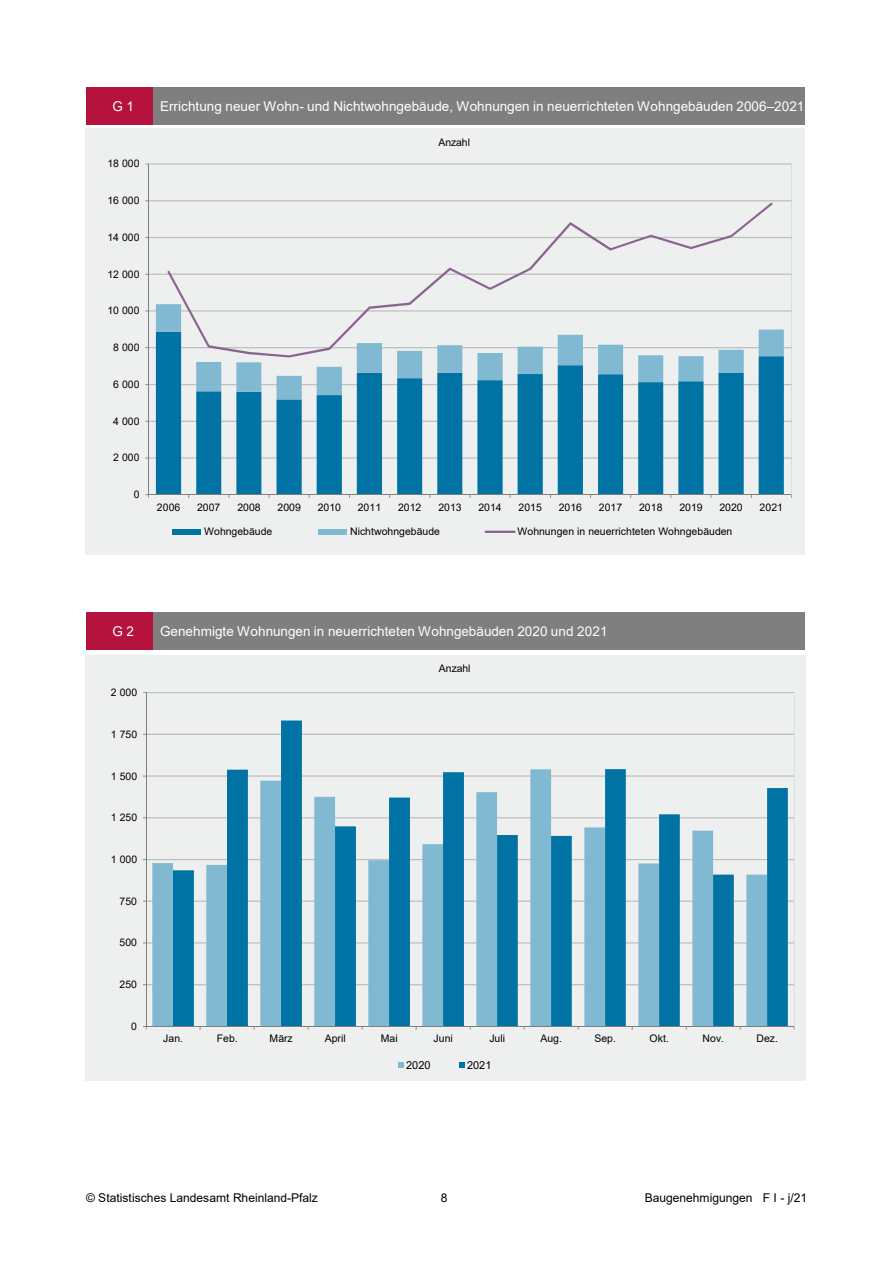
<style>
.page{position:relative;width:893px;height:1263px;background:#fff}
.page>*{position:absolute;margin:0;border:0;box-sizing:border-box;transform-origin:0 0}
.t1{font:13.5px "Arial";letter-spacing:.005em;color:#fff}
.t2{font:12px "Arial";color:#000}
.t3{font:10.95px "Arial";color:#000}
.t4{font:10.5px "Arial";letter-spacing:-.005em;color:#000}
</style>
<div class="page">
<div style="left:85px;top:129px;width:719px;height:426px;background:#eeefef"></div>
<hr style="left:148px;top:163px;width:643px;height:2px;background:#bfbfbf">
<svg style="left:149px;top:164px;width:642px;height:330px"></svg>
<svg style="left:156px;top:399px;width:628px;height:95px;fill:#0073a4"></svg>
<svg style="left:156px;top:304px;width:628px;height:95px"></svg>
<hr style="left:148px;top:164px;width:1px;height:331px;background:#7f7f7f">
<hr style="left:148px;top:494px;width:643px;height:1px;background:#7f7f7f">
<svg style="left:167px;top:202px;width:606px;height:155px"></svg>
<div style="left:172px;top:529px;width:29px;height:5px;background:#0073a4"></div>
<div style="left:318px;top:529px;width:29px;height:5px;background:#80b9d1"></div>
<hr style="left:485px;top:531px;width:31px;height:2px;background:#8b6591">
<div style="left:85px;top:655px;width:720px;height:426px;background:#eeefef"></div>
<svg style="left:152px;top:775px;width:21px;height:251px;fill:#80b9d1"></svg>
<svg style="left:173px;top:721px;width:615px;height:305px"></svg>
<hr style="left:146px;top:693px;width:1px;height:333px;background:#7f7f7f">
<hr style="left:146px;top:1026px;width:648px;height:1px;background:#7f7f7f">
<svg style="left:398px;top:1063px;width:6px;height:5px"></svg>
<svg style="left:459px;top:1063px;width:6px;height:5px"></svg>
<div style="left:86px;top:613px;width:68px;height:37px;background:#b5123e"></div>
<div style="left:154px;top:613px;width:651px;height:37px;background:#7f7f7f"></div>
<div style="left:86px;top:87px;width:68px;height:37px;background:#b5123e"></div>
<div style="left:154px;top:87px;width:651px;height:37px;background:#7f7f7f"></div>
<p class="t1" style="left:112px;top:98px;width:23px">G 1</p>
<p class="t1" style="left:160px;top:98px;width:646px">Errichtung neuer Wohn- und Nichtwohngebäude, Wohnungen in neuerrichteten Wohngebäuden 2006–2021</p>
<p class="t4" style="left:107px;top:158px;width:34px">18 000</p>
<p class="t4" style="left:107px;top:195px;width:34px">16 000</p>
<p class="t4" style="left:107px;top:232px;width:34px">14 000</p>
<p class="t4" style="left:107px;top:268px;width:34px">12 000</p>
<p class="t4" style="left:107px;top:305px;width:34px">10 000</p>
<p class="t4" style="left:113px;top:342px;width:28px">8 000</p>
<p class="t4" style="left:113px;top:378px;width:28px">6 000</p>
<p class="t4" style="left:113px;top:415px;width:28px">4 000</p>
<p class="t4" style="left:113px;top:452px;width:28px">2 000</p>
<p class="t4" style="left:134px;top:489px;width:7px">0</p>
<p class="t4" style="left:438px;top:136px;width:33px">Anzahl</p>
<p class="t4" style="left:157px;top:501px;width:25px">2006</p>
<p class="t4" style="left:197px;top:501px;width:25px">2007</p>
<p class="t4" style="left:237px;top:501px;width:25px">2008</p>
<p class="t4" style="left:278px;top:501px;width:25px">2009</p>
<p class="t4" style="left:318px;top:501px;width:25px">2010</p>
<p class="t4" style="left:358px;top:501px;width:25px">2011</p>
<p class="t4" style="left:398px;top:501px;width:25px">2012</p>
<p class="t4" style="left:438px;top:501px;width:25px">2013</p>
<p class="t4" style="left:478px;top:501px;width:25px">2014</p>
<p class="t4" style="left:519px;top:501px;width:25px">2015</p>
<p class="t4" style="left:559px;top:501px;width:25px">2016</p>
<p class="t4" style="left:599px;top:501px;width:25px">2017</p>
<p class="t4" style="left:639px;top:501px;width:25px">2018</p>
<p class="t4" style="left:679px;top:501px;width:25px">2019</p>
<p class="t4" style="left:719px;top:501px;width:25px">2020</p>
<p class="t4" style="left:760px;top:501px;width:25px">2021</p>
<p class="t4" style="left:204px;top:526px;width:70px">Wohngebäude</p>
<p class="t4" style="left:350px;top:526px;width:91px">Nichtwohngebäude</p>
<p class="t4" style="left:518px;top:526px;width:216px">Wohnungen in neuerrichteten Wohngebäuden</p>
<p class="t1" style="left:112px;top:624px;width:23px">G 2</p>
<p class="t1" style="left:160px;top:624px;width:449px">Genehmigte Wohnungen in neuerrichteten Wohngebäuden 2020 und 2021</p>
<p class="t4" style="left:111px;top:687px;width:28px">2 000</p>
<p class="t4" style="left:111px;top:728px;width:28px">1 750</p>
<p class="t4" style="left:111px;top:770px;width:28px">1 500</p>
<p class="t4" style="left:111px;top:812px;width:28px">1 250</p>
<p class="t4" style="left:111px;top:853px;width:28px">1 000</p>
<p class="t4" style="left:120px;top:895px;width:19px">750</p>
<p class="t4" style="left:120px;top:937px;width:19px">500</p>
<p class="t4" style="left:120px;top:979px;width:19px">250</p>
<p class="t4" style="left:131px;top:1020px;width:7px">0</p>
<p class="t4" style="left:439px;top:663px;width:33px">Anzahl</p>
<p class="t4" style="left:163px;top:1033px;width:21px">Jan.</p>
<p class="t4" style="left:217px;top:1033px;width:23px">Feb.</p>
<p class="t4" style="left:269px;top:1033px;width:25px">März</p>
<p class="t4" style="left:325px;top:1033px;width:23px">April</p>
<p class="t4" style="left:381px;top:1033px;width:18px">Mai</p>
<p class="t4" style="left:433px;top:1033px;width:21px">Juni</p>
<p class="t4" style="left:489px;top:1033px;width:17px">Juli</p>
<p class="t4" style="left:540px;top:1033px;width:23px">Aug.</p>
<p class="t4" style="left:594px;top:1033px;width:23px">Sep.</p>
<p class="t4" style="left:649px;top:1033px;width:21px">Okt.</p>
<p class="t4" style="left:702px;top:1033px;width:23px">Nov.</p>
<p class="t4" style="left:756px;top:1033px;width:23px">Dez.</p>
<p class="t3" style="left:406px;top:1059px;width:26px">2020</p>
<p class="t3" style="left:467px;top:1059px;width:26px">2021</p>
<p class="t2" style="left:86px;top:1192px;width:233px">© Statistisches Landesamt Rheinland-Pfalz</p>
<p class="t2" style="left:441px;top:1192px;width:8px">8</p>
<p class="t2" style="left:645px;top:1192px;width:164px">Baugenehmigungen F I - j/21</p>
</div>
